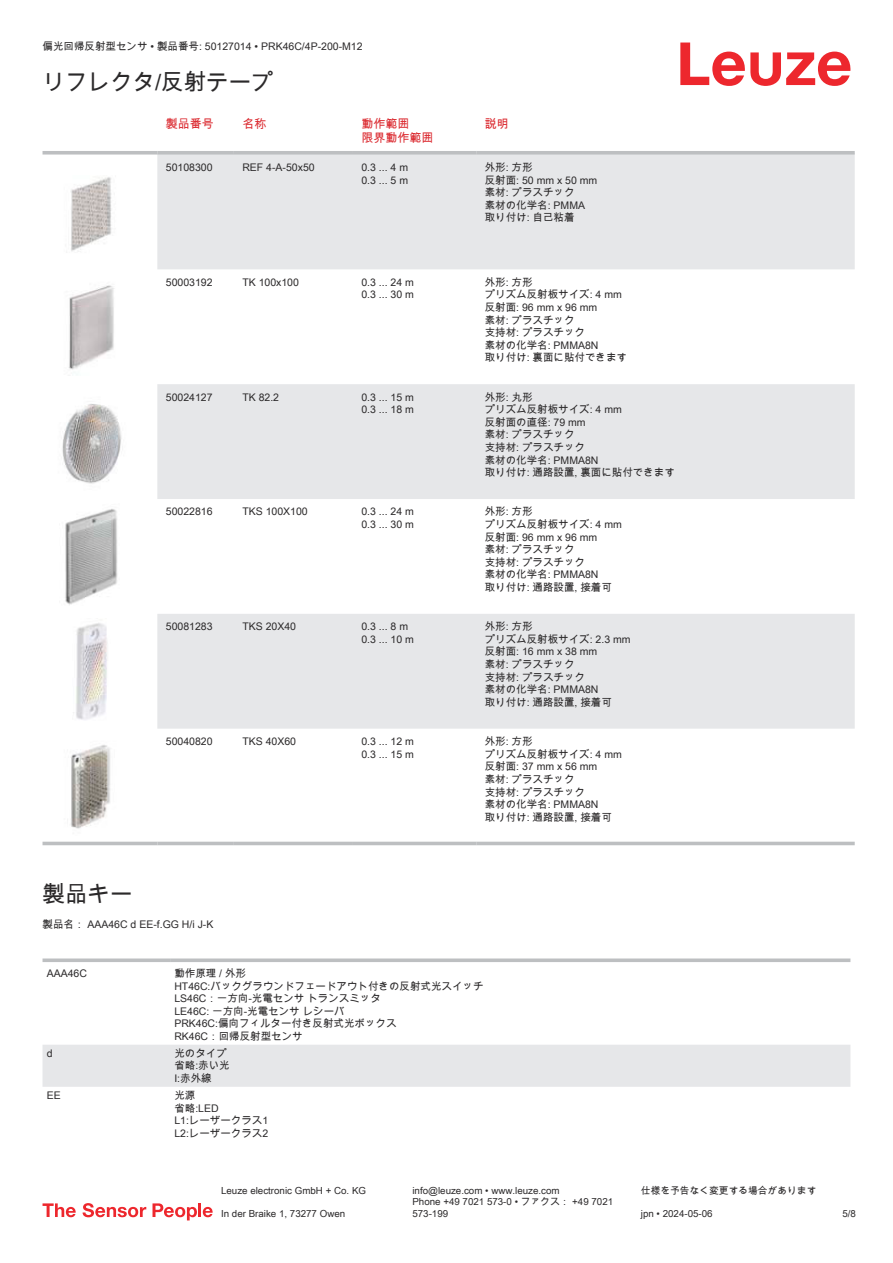
<style>
.page{position:relative;width:893px;height:1263px;background:#fff}
.page>*{position:absolute;margin:0;border:0;box-sizing:border-box;transform-origin:0 0}
.t1{font:22.5px "Arial Unicode MS";color:#2b292a}
.t2{font:12px/14.4px "Arial Unicode MS";color:#db2a30}
.t3{font:10.5px/12.6px "Arial Unicode MS";color:#2b292a}
.t4{font:9.75px/11.7px "Arial Unicode MS";color:#2b292a}
</style>
<div class="page">
<svg style="left:680px;top:43px;width:170px;height:43px"></svg>
<svg style="left:157px;top:155px;width:698px;height:574px;fill:#e6e7e9"></svg>
<svg style="left:43px;top:151px;width:114px;height:4px"></svg>
<svg style="left:157px;top:151px;width:77px;height:4px"></svg>
<svg style="left:234px;top:151px;width:119px;height:4px"></svg>
<svg style="left:353px;top:151px;width:123px;height:4px"></svg>
<svg style="left:476px;top:151px;width:379px;height:4px;background:#c1c3c5"></svg>
<hr style="left:43px;top:842px;width:114px;height:3px;background:#bdbfc1">
<hr style="left:157px;top:842px;width:77px;height:3px;background:#bdbfc1">
<hr style="left:234px;top:842px;width:119px;height:3px;background:#bdbfc1">
<hr style="left:353px;top:842px;width:123px;height:3px;background:#bdbfc1">
<hr style="left:476px;top:842px;width:379px;height:3px;background:#bdbfc1">
<img style="left:71px;top:177px;width:41px;height:75px">
<img style="left:69px;top:285px;width:45px;height:85px">
<img style="left:62px;top:404px;width:60px;height:80px">
<img style="left:65px;top:509px;width:53px;height:96px">
<img style="left:73px;top:623px;width:34px;height:97px">
<img style="left:70px;top:745px;width:40px;height:84px">
<div style="left:43px;top:1045px;width:807px;height:42px;background:#e6e7e9"></div>
<svg style="left:43px;top:958px;width:127px;height:4px"></svg>
<svg style="left:170px;top:958px;width:680px;height:4px;background:#c5c7c8"></svg>
<svg style="left:43px;top:1203px;width:33px;height:14px"></svg>
<svg style="left:83px;top:1203px;width:63px;height:14px"></svg>
<svg style="left:153px;top:1203px;width:44px;height:17px"></svg>
<hr style="left:198px;top:1203px;width:3px;height:14px;background:#ed272d">
<svg style="left:203px;top:1207px;width:10px;height:10px"></svg>
<p class="t3" style="left:43px;top:40px;width:322px">偏光回帰反射型センサ • 製品番号: 50127014 • PRK46C/4P-200-M12</p>
<h1 class="t1" style="left:43px;top:66px;width:233px">リフレクタ/反射テープ</h1>
<p class="t2" style="left:166px;top:116px;width:49px">製品番号</p>
<p class="t2" style="left:242px;top:116px;width:25px">名称</p>
<p class="t2" style="left:361px;top:116px;width:74px">動作範囲<br>限界動作範囲</p>
<p class="t2" style="left:485px;top:116px;width:25px">説明</p>
<p class="t3" style="left:166px;top:161px;width:48px">50108300</p>
<p class="t3" style="left:242px;top:161px;width:74px">REF 4-A-50x50</p>
<p class="t3" style="left:361px;top:161px;width:48px">0.3 ... 4 m<br>0.3 ... 5 m</p>
<p class="t3" style="left:485px;top:161px;width:114px">外形: 方形<br>反射面: 50 mm x 50 mm素材: プラスチック<br>素材の化学名: PMMA取り付け: 自己粘着</p>
<h1 class="t1" style="left:43px;top:877px;width:91px">製品キー</h1>
<p class="t3" style="left:166px;top:276px;width:48px">50003192</p>
<p class="t3" style="left:242px;top:276px;width:58px">TK 100x100</p>
<p class="t3" style="left:361px;top:276px;width:54px">0.3 ... 24 m<br>0.3 ... 30 m</p>
<p class="t3" style="left:485px;top:276px;width:144px">外形: 方形<br>プリズム反射板サイズ: 4 mm反射面: 96 mm x 96 mm<br>素材: プラスチック<br>支持材: プラスチック<br>素材の化学名: PMMA8N<br>取り付け: 裏面に貼付できます</p>
<p class="t3" style="left:166px;top:390px;width:48px">50024127</p>
<p class="t3" style="left:242px;top:390px;width:38px">TK 82.2</p>
<p class="t3" style="left:361px;top:390px;width:54px">0.3 ... 15 m<br>0.3 ... 18 m</p>
<p class="t3" style="left:485px;top:390px;width:192px">外形: 丸形<br>プリズム反射板サイズ: 4 mm<br>反射面の直径: 79 mm<br>素材: プラスチック<br>支持材: プラスチック<br>素材の化学名: PMMA8N<br>取り付け: 通路設置, 裏面に貼付できます</p>
<p class="t3" style="left:166px;top:505px;width:48px">50022816</p>
<p class="t3" style="left:242px;top:505px;width:67px">TKS 100X100</p>
<p class="t3" style="left:361px;top:505px;width:54px">0.3 ... 24 m<br>0.3 ... 30 m</p>
<p class="t3" style="left:485px;top:505px;width:139px">外形: 方形<br>プリズム反射板サイズ: 4 mm反射面: 96 mm x 96 mm<br>素材: プラスチック<br>支持材: プラスチック<br>素材の化学名: PMMA8N<br>取り付け: 通路設置, 接着可</p>
<p class="t3" style="left:166px;top:620px;width:48px">50081283</p>
<p class="t3" style="left:242px;top:620px;width:55px">TKS 20X40</p>
<p class="t3" style="left:361px;top:620px;width:54px">0.3 ... 8 m<br>0.3 ... 10 m</p>
<p class="t3" style="left:485px;top:620px;width:147px">外形: 方形<br>プリズム反射板サイズ: 2.3 mm反射面: 16 mm x 38 mm<br>素材: プラスチック<br>支持材: プラスチック<br>素材の化学名: PMMA8N<br>取り付け: 通路設置, 接着可</p>
<p class="t3" style="left:166px;top:735px;width:48px">50040820</p>
<p class="t3" style="left:242px;top:735px;width:55px">TKS 40X60</p>
<p class="t3" style="left:361px;top:735px;width:54px">0.3 ... 12 m<br>0.3 ... 15 m</p>
<p class="t3" style="left:485px;top:735px;width:139px">外形: 方形<br>プリズム反射板サイズ: 4 mm反射面: 37 mm x 56 mm<br>素材: プラスチック<br>支持材: プラスチック<br>素材の化学名: PMMA8N<br>取り付け: 通路設置, 接着可</p>
<p class="t3" style="left:43px;top:917px;width:172px">製品名： AAA46C d EE-f.GG H/i J-K</p>
<p class="t3" style="left:47px;top:967px;width:42px">AAA46C</p>
<p class="t3" style="left:174px;top:967px;width:311px">動作原理 / 外形<br>HT46C:バックグラウンドフェードアウト付きの反射式光スイッチ<br>LS46C：一方向-光電センサ トランスミッタ<br>LE46C: 一方向-光電センサ レシーバ<br>PRK46C:偏向フィルター付き反射式光ボックス<br>RK46C：回帰反射型センサ</p>
<p class="t3" style="left:47px;top:1047px;width:7px">d</p>
<p class="t3" style="left:174px;top:1047px;width:57px">光のタイプ省略:赤い光<br>I:赤外線</p>
<p class="t3" style="left:47px;top:1090px;width:16px">EE</p>
<p class="t3" style="left:174px;top:1089px;width:95px">光源<br>省略:LED<br>L1:レーザークラス1<br>L2:レーザークラス2</p>
<p class="t4" style="left:221px;top:1184px;width:146px">Leuze electronic GmbH + Co. KG</p>
<p class="t4" style="left:412px;top:1184px;width:149px">info@leuze.com • www.leuze.com</p>
<p class="t4" style="left:641px;top:1184px;width:177px">仕様を予告なく変更する場合があります</p>
<p class="t4" style="left:221px;top:1207px;width:126px">In der Braike 1, 73277 Owen</p>
<p class="t4" style="left:412px;top:1196px;width:202px">Phone +49 7021 573-0 • ファクス： +49 7021<br>573-199</p>
<p class="t4" style="left:641px;top:1207px;width:73px">jpn • 2024-05-06</p>
<p class="t4" style="left:842px;top:1207px;width:15px">5/8</p>
</div>
